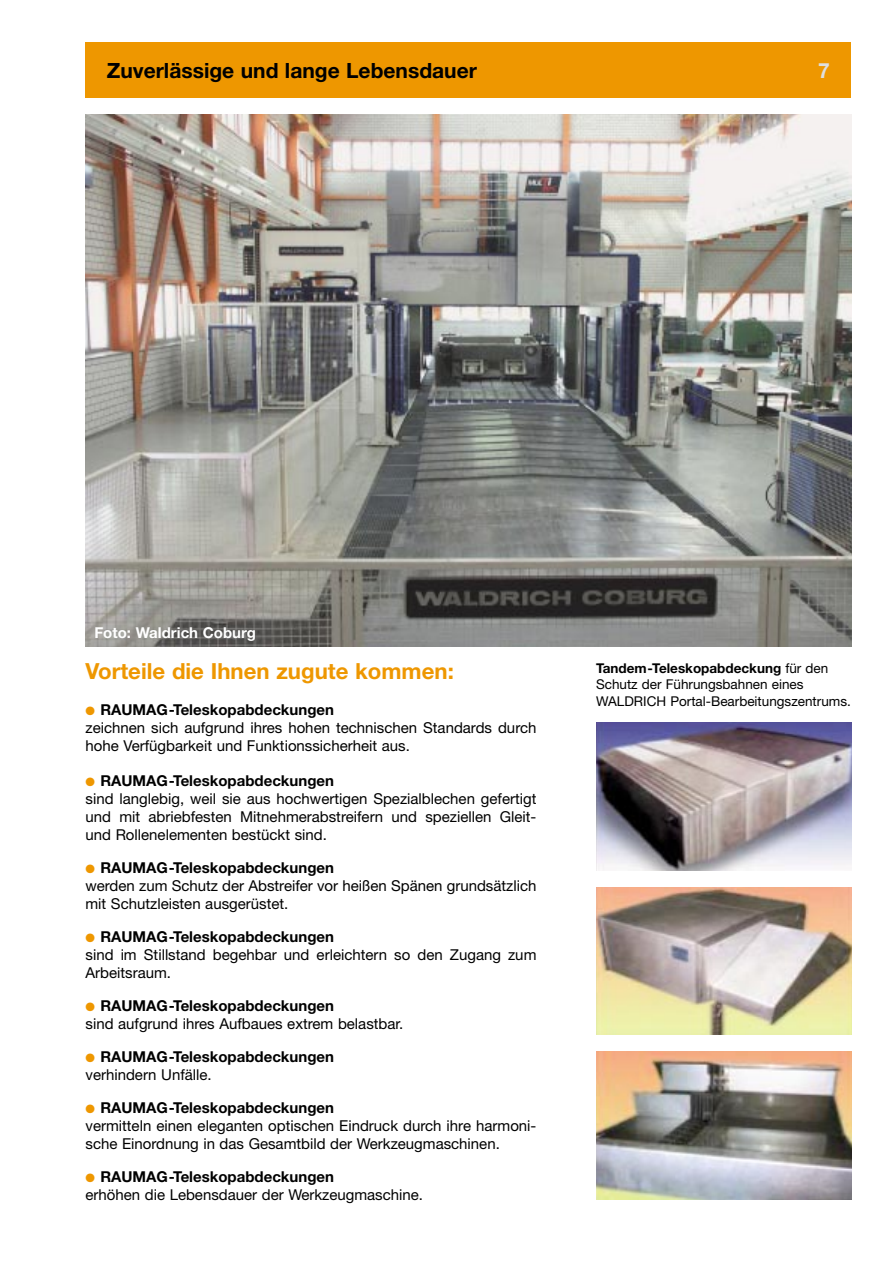
<style>
.page{position:relative;width:893px;height:1263px;background:#fff}
.page>*{position:absolute;margin:0;border:0;box-sizing:border-box;transform-origin:0 0}
.t1{font:700 22.2px "Helvetica Neue";color:#ee9700}
.t2{font:700 21px "Helvetica Neue";color:#000}
.t3{font:700 21px "Helvetica Neue";color:#dfdfdf}
.t4{font:15px/18px "Helvetica Neue";color:#000}
.t5{font:700 15px/18px "Helvetica Neue";color:#000}
.t6{font:700 15px "Helvetica Neue";color:#fff}
.t7{font:13.5px/16.5px "Helvetica Neue";color:#000}
.s1{color:#ee9700}
.s2{font-weight:700}
.s3{font-weight:400}
</style>
<div class="page">
<div style="left:85px;top:43px;width:766px;height:55px;background:#ee9700"></div>
<img style="left:85px;top:115px;width:766px;height:531px">
<img style="left:596px;top:1052px;width:255px;height:147px">
<img style="left:596px;top:887px;width:255px;height:148px">
<img style="left:596px;top:723px;width:255px;height:147px">
<h2 class="t2" style="left:107px;top:63px;width:371px">Zuverlässige und lange Lebensdauer</h2>
<h2 class="t3" style="left:818px;top:63px;width:13px">7</h2>
<p class="t6" style="left:94px;top:627px;width:163px">Foto: Waldrich Coburg</p>
<h1 class="t1" style="left:85px;top:663px;width:370px">Vorteile die Ihnen zugute kommen:</h1>
<p class="t4" style="left:85px;top:702px;width:452px"><span class="s1">●</span> <span class="s2">RAUMAG-Teleskopabdeckungen<br></span>zeichnen sich aufgrund ihres hohen technischen Standards durch hohe Verfügbarkeit und Funktionssicherheit aus.</p>
<p class="t4" style="left:85px;top:773px;width:452px"><span class="s1">●</span> <span class="s2">RAUMAG-Teleskopabdeckungen<br></span>sind langlebig, weil sie aus hochwertigen Spezialblechen gefertigt und mit abriebfesten Mitnehmerabstreifern und speziellen Gleit&shy;und Rollenelementen bestückt sind.</p>
<p class="t4" style="left:85px;top:860px;width:452px"><span class="s1">●</span> <span class="s2">RAUMAG-Teleskopabdeckungen<br></span>werden zum Schutz der Abstreifer vor heißen Spänen grundsätzlich mit Schutzleisten ausgerüstet.</p>
<p class="t4" style="left:85px;top:929px;width:452px"><span class="s1">●</span> <span class="s2">RAUMAG-Teleskopabdeckungen<br></span>sind im Stillstand begehbar und erleichtern so den Zugang zum<br>Arbeitsraum.</p>
<p class="t4" style="left:85px;top:998px;width:319px"><span class="s1">●</span> <span class="s2">RAUMAG-Teleskopabdeckungen<br></span>sind aufgrund ihres Aufbaues extrem belastbar.</p>
<p class="t5" style="left:85px;top:1049px;width:250px"><span class="s1">●</span> RAUMAG-Teleskopabdeckungen <span class="s3">verhindern Unfälle.</span></p>
<p class="t4" style="left:85px;top:1100px;width:452px"><span class="s1">●</span> <span class="s2">RAUMAG-Teleskopabdeckungen<br></span>vermitteln einen eleganten optischen Eindruck durch ihre harmoni&shy;sche Einordnung in das Gesamtbild der Werkzeugmaschinen.</p>
<p class="t4" style="left:85px;top:1169px;width:339px"><span class="s1">●</span> <span class="s2">RAUMAG-Teleskopabdeckungen<br></span>erhöhen die Lebensdauer der Werkzeugmaschine.</p>
<p class="t7" style="left:596px;top:661px;width:256px"><span class="s2">Tandem-Teleskopabdeckung</span> für den<br>Schutz der Führungsbahnen eines<br>WALDRICH Portal-Bearbeitungszentrums.</p>
</div>
